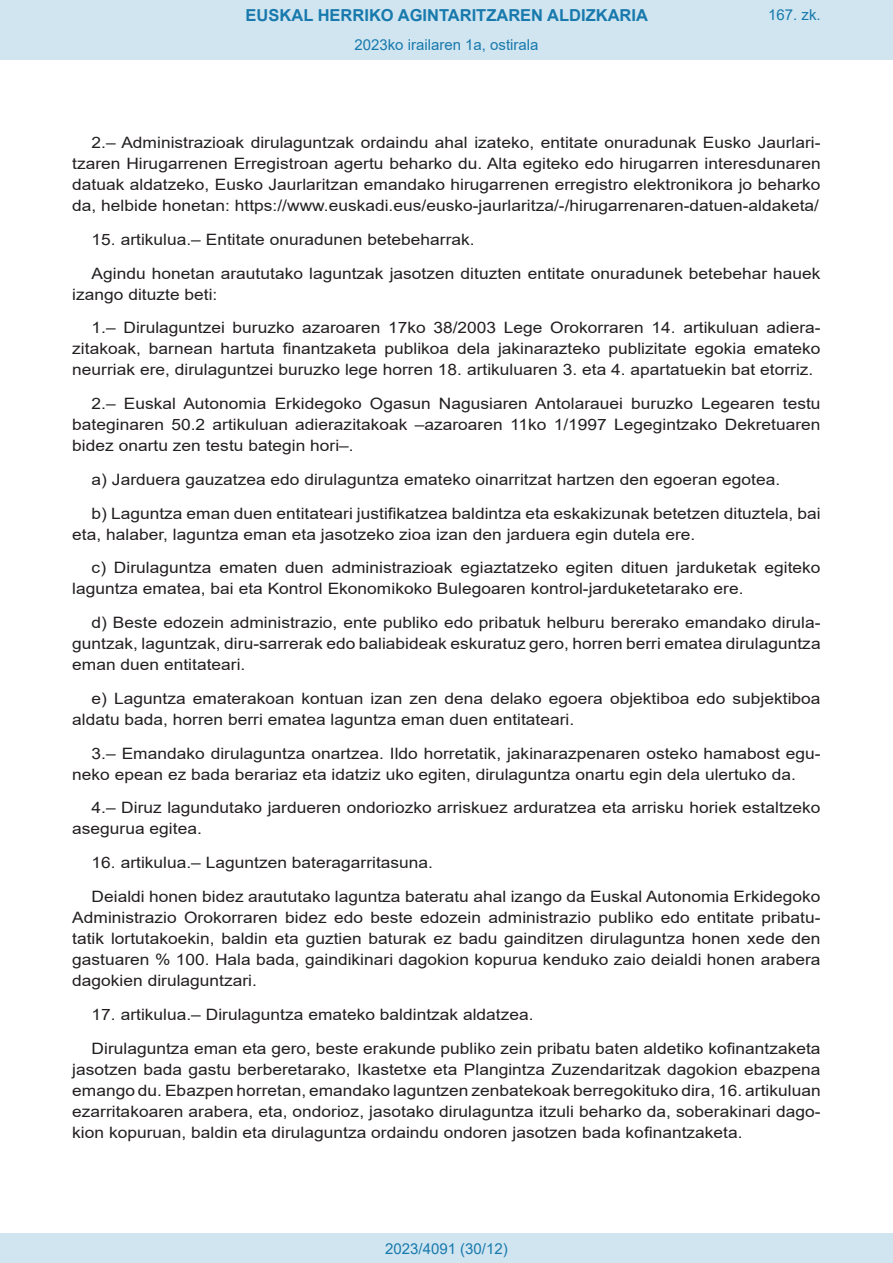
<style>
.page{position:relative;width:893px;height:1263px;background:#fff}
.page>*{position:absolute;margin:0;border:0;box-sizing:border-box;transform-origin:0 0}
.t1{font:700 16.5px "Arial";color:#1879ad}
.BOPVDetalle{font:15.6px/21px "Arial";color:#231f20;text-align:justify;scale:1.11 1}
.Paginacion_Centro{font:15px "Arial";color:#1879ad}
</style>
<div class="page">
<div style="left:0;top:0;width:893px;height:60px;background:#d0e5f0"></div>
<div style="left:0;top:1233px;width:893px;height:30px;background:#d0e5f0"></div>
<p class="t1" style="left:246px;top:3px;width:404px">EUSKAL HERRIKO AGINTARITZAREN ALDIZKARIA</p>
<p class="Paginacion_Centro" style="left:354px;top:35px;width:186px">2023ko irailaren 1a, ostirala</p>
<p class="Paginacion_Centro" style="left:768px;top:5px;width:54px">167. zk.</p>
<p class="BOPVDetalle" style="left:72px;top:132px;width:676px;text-indent:19px">2.– Administrazioak dirulaguntzak ordaindu ahal izateko, entitate onuradunak Eusko Jaurlari&shy;tzaren Hirugarrenen Erregistroan agertu beharko du. Alta egiteko edo hirugarren interesdunaren datuak aldatzeko, Eusko Jaurlaritzan emandako hirugarrenen erregistro elektronikora jo beharko da, helbide honetan: https://www.euskadi.eus/eusko-jaurlaritza/-/hirugarrenaren-datuen-aldaketa/</p>
<p class="BOPVDetalle" style="left:92px;top:229px;width:347px">15. artikulua.– Entitate onuradunen betebeharrak.</p>
<p class="BOPVDetalle" style="left:72px;top:263px;width:676px;text-indent:19px">Agindu honetan araututako laguntzak jasotzen dituzten entitate onuradunek betebehar hauek izango dituzte beti:</p>
<p class="BOPVDetalle" style="left:72px;top:317px;width:676px;text-indent:19px">1.– Dirulaguntzei buruzko azaroaren 17ko 38/2003 Lege Orokorraren 14. artikuluan adiera&shy;zitakoak, barnean hartuta finantzaketa publikoa dela jakinarazteko publizitate egokia emateko neurriak ere, dirulaguntzei buruzko lege horren 18. artikuluaren 3. eta 4. apartatuekin bat etorriz.</p>
<p class="BOPVDetalle" style="left:72px;top:393px;width:676px;text-indent:19px">2.– Euskal Autonomia Erkidegoko Ogasun Nagusiaren Antolarauei buruzko Legearen testu bateginaren 50.2 artikuluan adierazitakoak –azaroaren 11ko 1/1997 Legegintzako Dekretuaren bidez onartu zen testu bategin hori–.</p>
<p class="BOPVDetalle" style="left:92px;top:469px;width:622px">a) Jarduera gauzatzea edo dirulaguntza emateko oinarritzat hartzen den egoeran egotea.</p>
<p class="BOPVDetalle" style="left:72px;top:503px;width:676px;text-indent:19px">b) Laguntza eman duen entitateari justifikatzea baldintza eta eskakizunak betetzen dituztela, bai eta, halaber, laguntza eman eta jasotzeko zioa izan den jarduera egin dutela ere.</p>
<p class="BOPVDetalle" style="left:72px;top:557px;width:676px;text-indent:19px">c) Dirulaguntza ematen duen administrazioak egiaztatzeko egiten dituen jarduketak egiteko laguntza ematea, bai eta Kontrol Ekonomikoko Bulegoaren kontrol-jarduketetarako ere.</p>
<p class="BOPVDetalle" style="left:72px;top:612px;width:676px;text-indent:19px">d) Beste edozein administrazio, ente publiko edo pribatuk helburu bererako emandako dirula&shy;guntzak, laguntzak, diru-sarrerak edo baliabideak eskuratuz gero, horren berri ematea dirulaguntza eman duen entitateari.</p>
<p class="BOPVDetalle" style="left:72px;top:688px;width:676px;text-indent:19px">e) Laguntza ematerakoan kontuan izan zen dena delako egoera objektiboa edo subjektiboa aldatu bada, horren berri ematea laguntza eman duen entitateari.</p>
<p class="BOPVDetalle" style="left:72px;top:743px;width:676px;text-indent:19px">3.– Emandako dirulaguntza onartzea. Ildo horretatik, jakinarazpenaren osteko hamabost egu&shy;neko epean ez bada berariaz eta idatziz uko egiten, dirulaguntza onartu egin dela ulertuko da.</p>
<p class="BOPVDetalle" style="left:72px;top:797px;width:676px;text-indent:19px">4.– Diruz lagundutako jardueren ondoriozko arriskuez arduratzea eta arrisku horiek estaltzeko asegurua egitea.</p>
<p class="BOPVDetalle" style="left:92px;top:852px;width:309px">16. artikulua.– Laguntzen bateragarritasuna.</p>
<p class="BOPVDetalle" style="left:72px;top:886px;width:676px;text-indent:19px">Deialdi honen bidez araututako laguntza bateratu ahal izango da Euskal Autonomia Erkidegoko Administrazio Orokorraren bidez edo beste edozein administrazio publiko edo entitate pribatu&shy;tatik lortutakoekin, baldin eta guztien baturak ez badu gainditzen dirulaguntza honen xede den gastuaren % 100. Hala bada, gaindikinari dagokion kopurua kenduko zaio deialdi honen arabera dagokien dirulaguntzari.</p>
<p class="BOPVDetalle" style="left:92px;top:1004px;width:400px">17. artikulua.– Dirulaguntza emateko baldintzak aldatzea.</p>
<p class="BOPVDetalle" style="left:72px;top:1037px;width:676px;text-indent:19px">Dirulaguntza eman eta gero, beste erakunde publiko zein pribatu baten aldetiko kofinantzaketa jasotzen bada gastu berberetarako, Ikastetxe eta Plangintza Zuzendaritzak dagokion ebazpena emango du. Ebazpen horretan, emandako laguntzen zenbatekoak berregokituko dira, 16. artikuluan ezarritakoaren arabera, eta, ondorioz, jasotako dirulaguntza itzuli beharko da, soberakinari dago&shy;kion kopuruan, baldin eta dirulaguntza ordaindu ondoren jasotzen bada kofinantzaketa.</p>
<p class="Paginacion_Centro" style="left:385px;top:1238px;width:124px">2023/4091 (30/12)</p>
</div>
